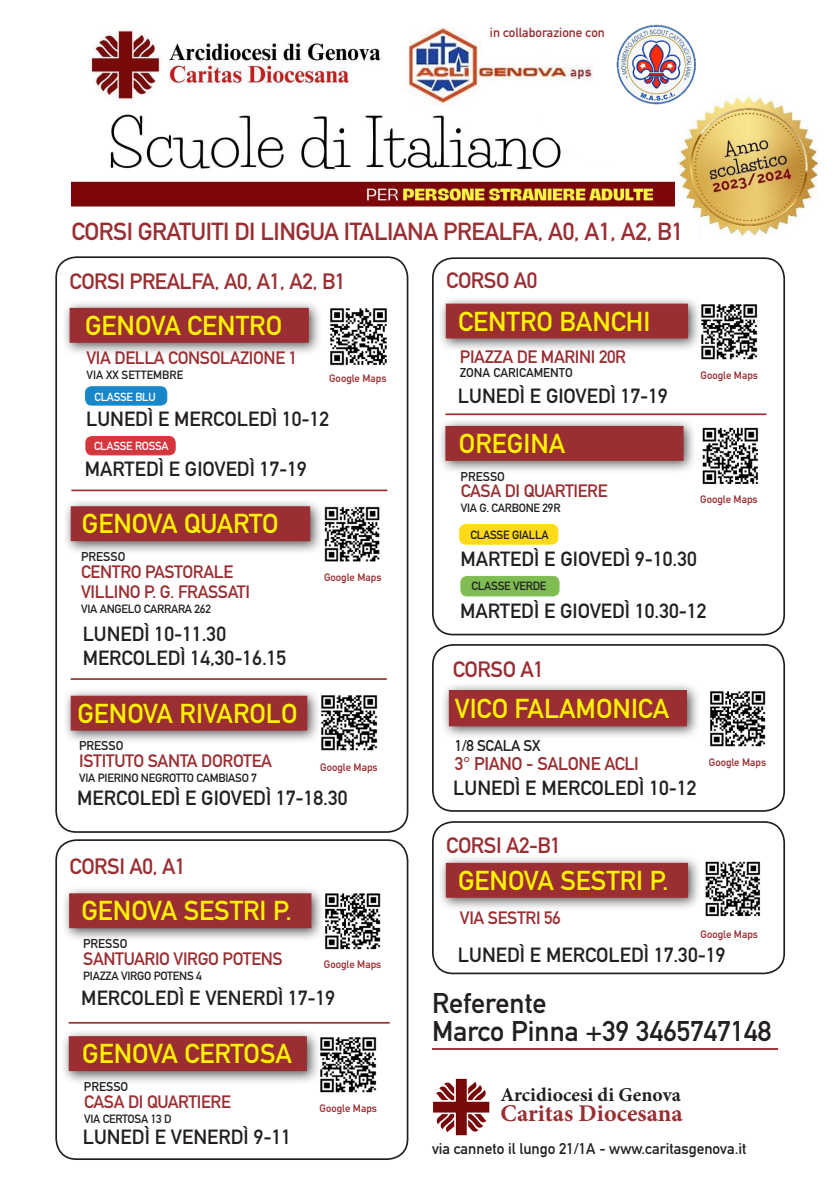
<style>
.page{position:relative;width:840px;height:1191px;background:#fff}
.page>*{position:absolute;margin:0;border:0;box-sizing:border-box;transform-origin:0 0}
.t1{font:700 28px "DIN Alternate";color:#231f20}
.t2{font:700 27px "DIN Alternate";color:#fff101}
.t3{font:700 24.4px "DIN Alternate";letter-spacing:-.02em;color:#9a2e32}
.t4{font:700 24px "Minion Pro";color:#9a2e32}
.t5{font:700 22px "DIN Alternate";letter-spacing:-.02em;color:#9a2e32}
.t6{font:700 20.2px "DIN Alternate";color:#231f20}
.t7{font:700 19.6px "Minion Pro";color:#231f20}
.t8{font:700 18.2px "DIN Alternate";letter-spacing:-.02em;color:#9a2e32}
.t9{font:700 17.8px "DIN Alternate";letter-spacing:-.02em;color:#9a2e32}
.t10{font:700 15.4px "DIN Alternate";color:#231f20}
.t11{font:700 13px "DIN Alternate";color:#9a2e32}
.t12{font:700 12.6px "DIN Alternate";color:#231f20}
.t13{font:700 11.8px "DIN Alternate";letter-spacing:-.02em;color:#231f20}
.t14{font:700 11.8px "DIN Alternate";color:#231f20}
.t15{font:700 11.6px "DIN Alternate";letter-spacing:-.02em;color:#fff}
.t16{font:700 10.6px "DIN Alternate";color:#9a2e32}
</style>
<div class="page">
<img style="left:677px;top:94px;width:141px;height:143px">
<div style="left:664px;top:204px;width:34px;height:47px;background:#fff;border-radius:50%"></div>
<div style="left:663px;top:203px;width:36px;height:49px;border:2px solid #fff;border-radius:50%"></div>
<img style="left:433px;top:1078px;width:57px;height:58px">
<hr style="left:432px;top:1048px;width:345px;height:2px;background:#9a2e32">
<img style="left:324px;top:506px;width:56px;height:56px">
<div style="left:63px;top:498px;width:261px;height:57px;background:#231f20;opacity:.75"></div>
<div style="left:71px;top:506px;width:239px;height:35px;background:#9a2e32;border:1px solid #9a2e32"></div>
<img style="left:321px;top:695px;width:57px;height:56px">
<div style="left:63px;top:687px;width:258px;height:57px;background:#231f20;opacity:.75"></div>
<div style="left:71px;top:695px;width:236px;height:35px;background:#9a2e32;border:1px solid #9a2e32"></div>
<div style="left:86px;top:436px;width:89px;height:19px;background:#d5363d;border-radius:6px"></div>
<div style="left:85px;top:436px;width:90px;height:19px;border:1px solid #d1232a;border-radius:6px"></div>
<div style="left:85px;top:387px;width:82px;height:18px;background:#1787c9;border-radius:6px"></div>
<div style="left:85px;top:386px;width:82px;height:19px;border:1px solid #007cc4;border-radius:6px"></div>
<div style="left:61px;top:300px;width:261px;height:57px;background:#231f20;opacity:.75"></div>
<div style="left:70px;top:308px;width:238px;height:35px;background:#9a2e32;border:1px solid #9a2e32"></div>
<img style="left:330px;top:308px;width:57px;height:58px">
<hr style="left:71px;top:489px;width:316px;height:2px;background:#9a2e32">
<hr style="left:71px;top:678px;width:315px;height:2px;background:#9a2e32">
<div style="left:55px;top:256px;width:353px;height:577px;border:2px solid #231f20;border-radius:20px"></div>
<img style="left:320px;top:1037px;width:57px;height:56px">
<div style="left:61px;top:1028px;width:260px;height:57px;background:#231f20;opacity:.75"></div>
<div style="left:69px;top:1036px;width:238px;height:35px;background:#9a2e32;border:1px solid #9a2e32"></div>
<img style="left:325px;top:893px;width:56px;height:57px">
<div style="left:61px;top:885px;width:264px;height:57px;background:#231f20;opacity:.75"></div>
<div style="left:69px;top:893px;width:242px;height:35px;background:#9a2e32;border:1px solid #9a2e32"></div>
<hr style="left:69px;top:1022px;width:320px;height:1px;background:#9a2e32">
<div style="left:55px;top:839px;width:353px;height:321px;border:2px solid #231f20;border-radius:20px"></div>
<div style="left:440px;top:682px;width:260px;height:57px;background:#231f20;opacity:.75"></div>
<div style="left:448px;top:690px;width:238px;height:36px;background:#9a2e32"></div>
<img style="left:710px;top:691px;width:56px;height:56px">
<div style="left:432px;top:644px;width:352px;height:168px;border:2px solid #231f20;border-radius:20px"></div>
<img style="left:705px;top:861px;width:56px;height:56px">
<div style="left:437px;top:855px;width:264px;height:56px;background:#231f20;opacity:.75"></div>
<div style="left:445px;top:863px;width:242px;height:34px;background:#9a2e32"></div>
<div style="left:432px;top:821px;width:352px;height:153px;border:2px solid #231f20;border-radius:20px"></div>
<img style="left:71px;top:30px;width:603px;height:180px">
<div style="left:537px;top:26px;width:144px;height:137px;background:#fff;border-radius:50%"></div>
<div style="left:406px;top:3px;width:144px;height:109px;background:#fff"></div>
<img style="left:402px;top:27px;width:189px;height:78px">
<img style="left:616px;top:24px;width:134px;height:105px">
<img style="left:702px;top:427px;width:57px;height:57px">
<div style="left:437px;top:418px;width:260px;height:57px;background:#231f20;opacity:.75"></div>
<div style="left:445px;top:426px;width:238px;height:35px;background:#9a2e32;border:1px solid #9a2e32"></div>
<img style="left:701px;top:304px;width:57px;height:56px">
<div style="left:437px;top:296px;width:264px;height:56px;background:#231f20;opacity:.75"></div>
<div style="left:445px;top:303px;width:242px;height:35px;background:#9a2e32;border:1px solid #9a2e32"></div>
<hr style="left:445px;top:413px;width:321px;height:2px;background:#9a2e32">
<div style="left:432px;top:257px;width:352px;height:378px;border:2px solid #231f20;border-radius:20px"></div>
<div style="left:460px;top:576px;width:98px;height:20px;background:#7fbd53;border-radius:6px"></div>
<div style="left:460px;top:576px;width:99px;height:20px;border:1px solid #73b743;border-radius:6px"></div>
<div style="left:459px;top:524px;width:98px;height:20px;background:#feda18;border-radius:6px"></div>
<div style="left:459px;top:524px;width:99px;height:20px;border:1px solid #fed702;border-radius:6px"></div>
<p class="t11" style="left:489px;top:22px;width:116px">in collaborazione con</p>
<p class="t3" style="left:71px;top:212px;width:613px">CORSI GRATUITI DI LINGUA ITALIANA PREALFA, A0, A1, A2, B1</p>
<p class="t5" style="left:70px;top:265px;width:277px">CORSI PREALFA, A0, A1, A2, B1</p>
<p class="t2" style="left:85px;top:304px;width:198px">GENOVA CENTRO</p>
<p class="t9" style="left:86px;top:345px;width:212px">VIA DELLA CONSOLAZIONE 1</p>
<p class="t14" style="left:86px;top:366px;width:98px">VIA XX SETTEMBRE</p>
<p class="t6" style="left:86px;top:404px;width:244px">LUNEDÌ E MERCOLEDÌ 10-12</p>
<p class="t16" style="left:329px;top:370px;width:59px">Google Maps</p>
<p class="t15" style="left:94px;top:388px;width:63px">CLASSE BLU</p>
<p class="t15" style="left:94px;top:437px;width:76px">CLASSE ROSSA</p>
<p class="t6" style="left:85px;top:454px;width:223px">MARTEDÌ E GIOVEDÌ 17-19</p>
<p class="t2" style="left:82px;top:503px;width:198px">GENOVA QUARTO</p>
<p class="t9" style="left:81px;top:558px;width:153px">CENTRO PASTORALE</p>
<p class="t9" style="left:81px;top:578px;width:170px">VILLINO P. G. FRASSATI</p>
<p class="t13" style="left:81px;top:600px;width:131px">VIA ANGELO CARRARA 262</p>
<p class="t12" style="left:81px;top:547px;width:46px">PRESSO</p>
<p class="t6" style="left:83px;top:618px;width:145px">LUNEDÌ 10-11.30</p>
<p class="t6" style="left:83px;top:642px;width:205px">MERCOLEDÌ 14,30-16.15</p>
<p class="t2" style="left:77px;top:692px;width:221px">GENOVA RIVAROLO</p>
<p class="t12" style="left:79px;top:736px;width:46px">PRESSO</p>
<p class="t9" style="left:79px;top:747px;width:194px">ISTITUTO SANTA DOROTEA</p>
<p class="t13" style="left:79px;top:769px;width:179px">VIA PIERINO NEGROTTO CAMBIASO 7</p>
<p class="t16" style="left:324px;top:569px;width:59px">Google Maps</p>
<p class="t16" style="left:320px;top:759px;width:59px">Google Maps</p>
<p class="t6" style="left:77px;top:783px;width:271px">MERCOLEDÌ E GIOVEDÌ 17-18.30</p>
<p class="t5" style="left:70px;top:849px;width:117px">CORSI A0, A1</p>
<p class="t2" style="left:81px;top:890px;width:212px">GENOVA SESTRI P.</p>
<p class="t12" style="left:83px;top:934px;width:46px">PRESSO</p>
<p class="t9" style="left:83px;top:945px;width:201px">SANTUARIO VIRGO POTENS</p>
<p class="t13" style="left:83px;top:966px;width:120px">PIAZZA VIRGO POTENS 4</p>
<p class="t16" style="left:324px;top:956px;width:59px">Google Maps</p>
<p class="t6" style="left:81px;top:982px;width:255px">MERCOLEDÌ E VENERDÌ 17-19</p>
<p class="t2" style="left:82px;top:1033px;width:211px">GENOVA CERTOSA</p>
<p class="t12" style="left:84px;top:1076px;width:46px">PRESSO</p>
<p class="t9" style="left:84px;top:1088px;width:148px">CASA DI QUARTIERE</p>
<p class="t13" style="left:84px;top:1109px;width:89px">VIA CERTOSA 13 D</p>
<p class="t6" style="left:83px;top:1121px;width:210px">LUNEDÌ E VENERDÌ 9-11</p>
<p class="t16" style="left:319px;top:1099px;width:59px">Google Maps</p>
<p class="t5" style="left:446px;top:264px;width:92px">CORSO A0</p>
<p class="t2" style="left:458px;top:300px;width:194px">CENTRO BANCHI</p>
<p class="t9" style="left:459px;top:343px;width:168px">PIAZZA DE MARINI 20R</p>
<p class="t12" style="left:459px;top:363px;width:114px">ZONA CARICAMENTO</p>
<p class="t6" style="left:457px;top:380px;width:211px">LUNEDÌ E GIOVEDÌ 17-19</p>
<p class="t2" style="left:458px;top:423px;width:108px">OREGINA</p>
<p class="t12" style="left:460px;top:466px;width:46px">PRESSO</p>
<p class="t9" style="left:460px;top:477px;width:148px">CASA DI QUARTIERE</p>
<p class="t13" style="left:460px;top:499px;width:101px">VIA G. CARBONE 29R</p>
<p class="t13" style="left:470px;top:525px;width:80px">CLASSE GIALLA</p>
<p class="t16" style="left:700px;top:367px;width:59px">Google Maps</p>
<p class="t16" style="left:699px;top:491px;width:59px">Google Maps</p>
<p class="t6" style="left:460px;top:543px;width:238px">MARTEDÌ E GIOVEDÌ 9-10.30</p>
<p class="t13" style="left:471px;top:577px;width:76px">CLASSE VERDE</p>
<p class="t6" style="left:460px;top:595px;width:247px">MARTEDÌ E GIOVEDÌ 10.30-12</p>
<p class="t5" style="left:452px;top:652px;width:92px">CORSO A1</p>
<p class="t2" style="left:454px;top:687px;width:216px">VICO FALAMONICA</p>
<p class="t10" style="left:454px;top:733px;width:87px">1/8 SCALA SX</p>
<p class="t8" style="left:454px;top:750px;width:185px">3° PIANO - SALONE ACLI</p>
<p class="t6" style="left:453px;top:772px;width:244px">LUNEDÌ E MERCOLEDÌ 10-12</p>
<p class="t16" style="left:708px;top:754px;width:59px">Google Maps</p>
<p class="t5" style="left:446px;top:829px;width:116px">CORSI A2-B1</p>
<p class="t2" style="left:458px;top:860px;width:212px">GENOVA SESTRI P.</p>
<p class="t9" style="left:459px;top:904px;width:102px">VIA SESTRI 56</p>
<p class="t16" style="left:700px;top:926px;width:59px">Google Maps</p>
<p class="t6" style="left:457px;top:939px;width:269px">LUNEDÌ E MERCOLEDÌ 17.30-19</p>
<p class="t1" style="left:432px;top:981px;width:116px">Referente</p>
<p class="t1" style="left:432px;top:1009px;width:340px">Marco Pinna +39 3465747148</p>
<p class="t7" style="left:500px;top:1081px;width:182px">Arcidiocesi di Genova</p>
<p class="t4" style="left:500px;top:1096px;width:184px">Caritas Diocesana</p>
<p class="t10" style="left:432px;top:1136px;width:316px">via canneto il lungo 21/1A - www.caritasgenova.it</p>
</div>
